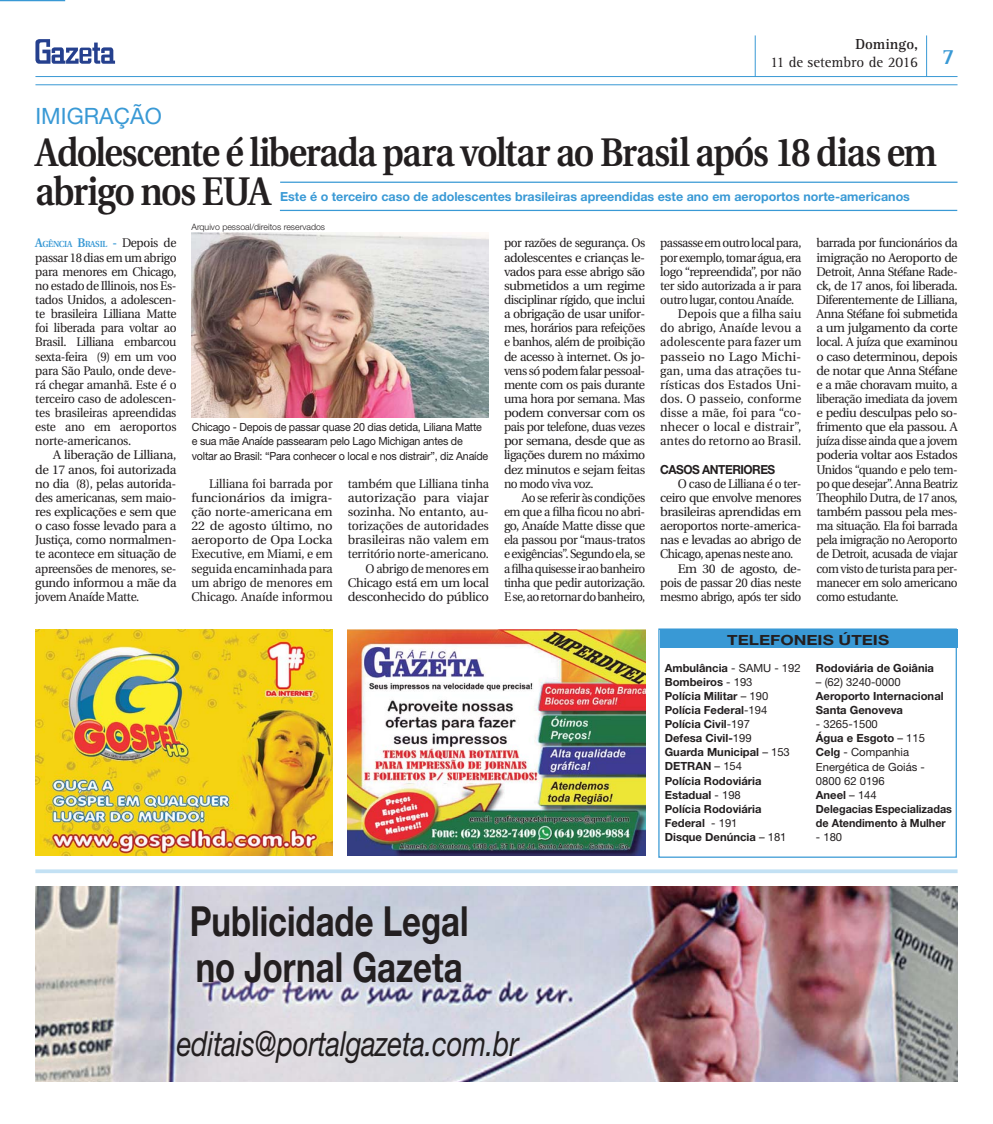
<style>
.page{position:relative;width:993px;height:1124px;background:#fff}
.page>*{position:absolute;margin:0;border:0;box-sizing:border-box;transform-origin:0 0}
.t1{font:700 41.5px/46.9px "Helvetica Neue";color:#231f20;scale:.79 1}
.t2{font:600 39.88px/38.8px "Utopia";letter-spacing:-.035em;color:#231f20;scale:.89 1}
.t3{font:italic 34.62px "Helvetica Neue";letter-spacing:-.01em;color:#231f20;scale:.8 1}
.t4{font:22.5px "Helvetica Neue";color:#3999d5}
.t5{font:15px/18px "Rotis Serif";color:#231f20}
.t6{font:700 14px "Helvetica Neue";color:#231f20;scale:1.22 1}
.t7{font:12.5px/14.1px "Utopia";letter-spacing:-.03em;color:#231f20;text-align:justify;scale:.95 1}
.t8{font:12.5px/14.1px "Utopia";letter-spacing:-.03em;color:#231f20;text-align:justify}
.t9{font:12.5px/14.1px "Utopia";letter-spacing:-.01em;color:#231f20;text-align:right;scale:.95 1}
.t10{font:12.5px/14.1px "Utopia";letter-spacing:-.03em;color:#231f20;text-align:justify;scale:.96 1}
.t11{font:12.5px "Utopia";color:#231f20}
.t12{font:700 12.5px "Helvetica Neue";color:#3999d5}
.t13{font:12.5px "Utopia";letter-spacing:-.03em;color:#231f20;scale:.94 1}
.t14{font:12.5px "Utopia";letter-spacing:-.03em;color:#231f20;scale:1.04 1}
.t15{font:12.5px "Utopia";color:#231f20;scale:.96 1}
.t16{font:12.5px "Utopia";color:#231f20;scale:1.06 1}
.t17{font:700 12.5px "Helvetica Neue";letter-spacing:-.04em;color:#231f20;scale:.95 1}
.t18{font:700 11.25px/14.1px "Helvetica Neue";color:#231f20}
.t19{font:11.25px/14.1px "Helvetica Neue";letter-spacing:-.02em;color:#231f20;scale:.95 1}
.t20{font:11.25px "Helvetica Neue";color:#231f20}
.t21{font:11.25px "Helvetica Neue";letter-spacing:-.02em;color:#231f20}
.t22{font:300 8.75px "Helvetica Neue";color:#231f20}
.t23{font:600 8.75px "Utopia";letter-spacing:-.045em;color:#3999d5;scale:.95 1}
.s1{font-weight:700}
.s2{font-size:12.5px}
.s3{font-weight:400;font-size:12.5px;color:#231f20}
.s4{font-weight:400}
</style>
<div class="page">
<hr style="left:0;top:0;width:65px;height:1px;background:#3999d5">
<hr style="left:35px;top:84px;width:922px;height:1px;background:#3999d5">
<hr style="left:35px;top:76px;width:922px;height:1px;background:#3999d5">
<hr style="left:925px;top:35px;width:1px;height:41px;background:#3999d5">
<hr style="left:754px;top:35px;width:1px;height:42px;background:#3999d5">
<svg style="left:35px;top:39px;width:80px;height:25px"></svg>
<img style="left:348px;top:629px;width:297px;height:226px">
<img style="left:35px;top:629px;width:298px;height:226px">
<div style="left:660px;top:629px;width:297px;height:18px;background:#3999d5"></div>
<div style="left:658px;top:628px;width:298px;height:229px;border:1px solid #3999d5"></div>
<hr style="left:280px;top:181px;width:677px;height:2px;background:#3999d5">
<hr style="left:280px;top:210px;width:676px;height:1px;background:#3999d5">
<img style="left:192px;top:232px;width:297px;height:185px">
<img style="left:36px;top:886px;width:921px;height:195px">
<svg style="left:35px;top:869px;width:922px;height:4px;background:#c9e4f5"></svg>
<p class="t5" style="left:770px;top:37px;width:186px;text-indent:85px"><span class="s1">Domingo,<br></span>11 de setembro de 2016 <sup>7</sup></p>
<h3 class="t4" style="left:35px;top:108px;width:128px">IMIGRAÇÃO</h3>
<h2 class="t2" style="left:35px;top:137px;width:1014px">Adolescente é liberada para voltar ao Brasil após 18 dias em abrigo nos EUA</h2>
<p class="t23" style="left:35px;top:241px;width:150px"><span class="s2">A</span>GÊNCIA <span class="s2">B</span>RASIL <span class="s2">-</span> <span class="s3">Depois de</span></p>
<p class="t7" style="left:35px;top:251px;width:150px">passar 18 dias em um abrigo para menores em Chicago, no estado de Illinois, nos Es&shy;tados Unidos, a adolescen&shy;te brasileira Lilliana Matte foi liberada para voltar ao Brasil. Lilliana embarcou sexta-feira (9) em um voo para São Paulo, onde deve&shy;rá chegar amanhã. Este é o terceiro caso de adolescen&shy;tes brasileiras apreendidas este ano em aeroportos norte-americanos.</p>
<p class="t8" style="left:35px;top:449px;width:143px;text-indent:18px">A liberação de Lilliana, de 17 anos, foi autorizada no dia (8), pelas autorida&shy;des americanas, sem maio&shy;res explicações e sem que o caso fosse levado para a Justiça, como normalmen&shy;te acontece em situação de apreensões de menores, se&shy;gundo informou a mãe da jovem Anaíde Matte.</p>
<p class="t12" style="left:280px;top:192px;width:631px">Este é o terceiro caso de adolescentes brasileiras apreendidas este ano em aeroportos norte-americanos</p>
<p class="t22" style="left:191px;top:224px;width:135px">Arquivo pessoal/direitos reservados</p>
<p class="t7" style="left:504px;top:237px;width:150px">por razões de segurança. Os adolescentes e crianças le&shy;vados para esse abrigo são submetidos a um regime disciplinar rígido, que inclui a obrigação de usar unifor&shy;mes, horários para refeições e banhos, além de proibição de acesso à internet. Os jo&shy;vens só podem falar pessoal&shy;mente com os pais durante uma hora por semana. Mas podem conversar com os pais por telefone, duas vezes por semana, desde que as ligações durem no máximo dez minutos e sejam feitas no modo viva voz.</p>
<p class="t7" style="left:504px;top:491px;width:150px;text-indent:18px">Ao se referir às condições em que a filha ficou no abri&shy;go, Anaíde Matte disse que ela passou por “maus-tratos e exigências”. Segundo ela, se a filha quisesse ir ao banheiro tinha que pedir autorização.<br>E se, ao retornar do banheiro,</p>
<p class="t7" style="left:660px;top:237px;width:150px">passasse em outro local para,</p>
<p class="t13" style="left:660px;top:252px;width:152px">por exemplo, tomar água, era</p>
<p class="t8" style="left:660px;top:265px;width:143px">logo “repreendida”, por não</p>
<p class="t8" style="left:660px;top:279px;width:143px">ter sido autorizada a ir para</p>
<p class="t7" style="left:660px;top:294px;width:143px">outro lugar, contou Anaíde.</p>
<p class="t11" style="left:677px;top:309px;width:125px">Depois que a filha saiu</p>
<p class="t11" style="left:660px;top:323px;width:143px">do abrigo, Anaíde levou a</p>
<p class="t15" style="left:660px;top:337px;width:149px">adolescente para fazer um</p>
<p class="t16" style="left:660px;top:351px;width:135px">passeio no Lago Michi-</p>
<p class="t11" style="left:660px;top:365px;width:143px">gan, uma das atrações tu-</p>
<p class="t11" style="left:660px;top:379px;width:143px">rísticas dos Estados Uni-</p>
<p class="t11" style="left:660px;top:393px;width:143px">dos. O passeio, conforme</p>
<p class="t11" style="left:660px;top:408px;width:143px">disse a mãe, foi para “co-</p>
<p class="t11" style="left:660px;top:422px;width:143px">nhecer o local e distrair”,</p>
<p class="t11" style="left:660px;top:436px;width:143px">antes do retorno ao Brasil.</p>
<p class="t17" style="left:660px;top:464px;width:122px">CASOS ANTERIORES</p>
<p class="t7" style="left:677px;top:477px;width:131px">O caso de Lilliana é o ter-</p>
<p class="t8" style="left:660px;top:491px;width:143px">ceiro que envolve menores</p>
<p class="t14" style="left:660px;top:506px;width:137px">brasileiras aprendidas em</p>
<p class="t8" style="left:660px;top:520px;width:143px">aeroportos norte-america-</p>
<p class="t8" style="left:660px;top:534px;width:143px">nas e levadas ao abrigo de</p>
<p class="t7" style="left:660px;top:548px;width:141px">Chicago, apenas neste ano.</p>
<p class="t8" style="left:677px;top:562px;width:125px">Em 30 de agosto, de-</p>
<p class="t8" style="left:660px;top:576px;width:143px">pois de passar 20 dias neste</p>
<p class="t13" style="left:660px;top:591px;width:152px">mesmo abrigo, após ter sido</p>
<p class="t7" style="left:816px;top:237px;width:150px">barrada por funcionários da imigração no Aeroporto de Detroit, Anna Stéfane Rade&shy;ck, de 17 anos, foi liberada.<br>Diferentemente de Lilliana, Anna Stéfane foi submetida a um julgamento da corte local. A juíza que examinou o caso determinou, depois de notar que Anna Stéfane e a mãe choravam muito, a liberação imediata da jovem e pediu desculpas pelo so&shy;frimento que ela passou. A juíza disse ainda que a jovem poderia voltar aos Estados Unidos “quando e pelo tem&shy;po que desejar”. Anna Beatriz Theophilo Dutra, de 17 anos, também passou pela mes&shy;ma situação. Ela foi barrada pela imigração no Aeroporto de Detroit, acusada de viajar com visto de turista para per&shy;manecer em solo americano como estudante.</p>
<p class="t19" style="left:192px;top:421px;width:313px">Chicago - Depois de passar quase 20 dias detida, Liliana Matte e sua mãe Anaíde passearam pelo Lago Michigan antes de voltar ao Brasil: “Para conhecer o local e nos distrair”, diz Anaíde</p>
<p class="t10" style="left:191px;top:477px;width:149px;text-indent:18px">Lilliana foi barrada por funcionários da imigra&shy;ção norte-americana em 22 de agosto último, no aeroporto de Opa Locka Executive, em Miami, e em seguida encaminhada para um abrigo de menores em Chicago. Anaíde informou</p>
<p class="t9" style="left:347px;top:477px;width:150px">também que Lilliana tinha autorização para viajar sozinha. No entanto, au&shy;torizações de autoridades brasileiras não valem em território norte-americano.<br>O abrigo de menores em<br>Chicago está em um local desconhecido do público</p>
<p class="t6" style="left:727px;top:634px;width:134px">TELEFONEIS ÚTEIS</p>
<h1 class="t1" style="left:190px;top:900px;width:354px">Publicidade Legal no Jornal Gazeta</h1>
<h3 class="t3" style="left:177px;top:1031px;width:429px">editais@portalgazeta.com.br</h3>
<p class="t18" style="left:664px;top:661px;width:137px">Ambulância <span class="s4">- SAMU - 192<br></span>Bombeiros <span class="s4">- 193<br></span>Polícia Militar <span class="s4">– 190<br></span>Polícia Federal<span class="s4">-194<br></span>Polícia Civil<span class="s4">-197<br></span>Defesa Civil-<span class="s4">199<br></span>Guarda Municipal <span class="s4">– 153<br></span>DETRAN <span class="s4">– 154<br></span>Polícia Rodoviária<br>Estadual <span class="s4">- 198<br></span>Polícia Rodoviária<br>Federal <span class="s4">- 191<br></span>Disque Denúncia <span class="s4">– 181</span></p>
<p class="t18" style="left:815px;top:661px;width:120px">Rodoviária de Goiânia</p>
<p class="t20" style="left:815px;top:677px;width:86px">– (62) 3240-0000</p>
<p class="t18" style="left:815px;top:689px;width:129px">Aeroporto Internacional<br>Santa Genoveva</p>
<p class="t18" style="left:815px;top:718px;width:138px"><span class="s4">- 3265-1500<br></span>Água e Esgoto <span class="s4">– 115<br></span>Celg <span class="s4">- Companhia<br>Energética de Goiás -<br>0800 62 0196<br></span>Aneel <span class="s4">– 144<br></span>Delegacias Especializadas de Atendimento à Mulher</p>
<p class="t21" style="left:815px;top:833px;width:28px">- 180</p>
</div>
